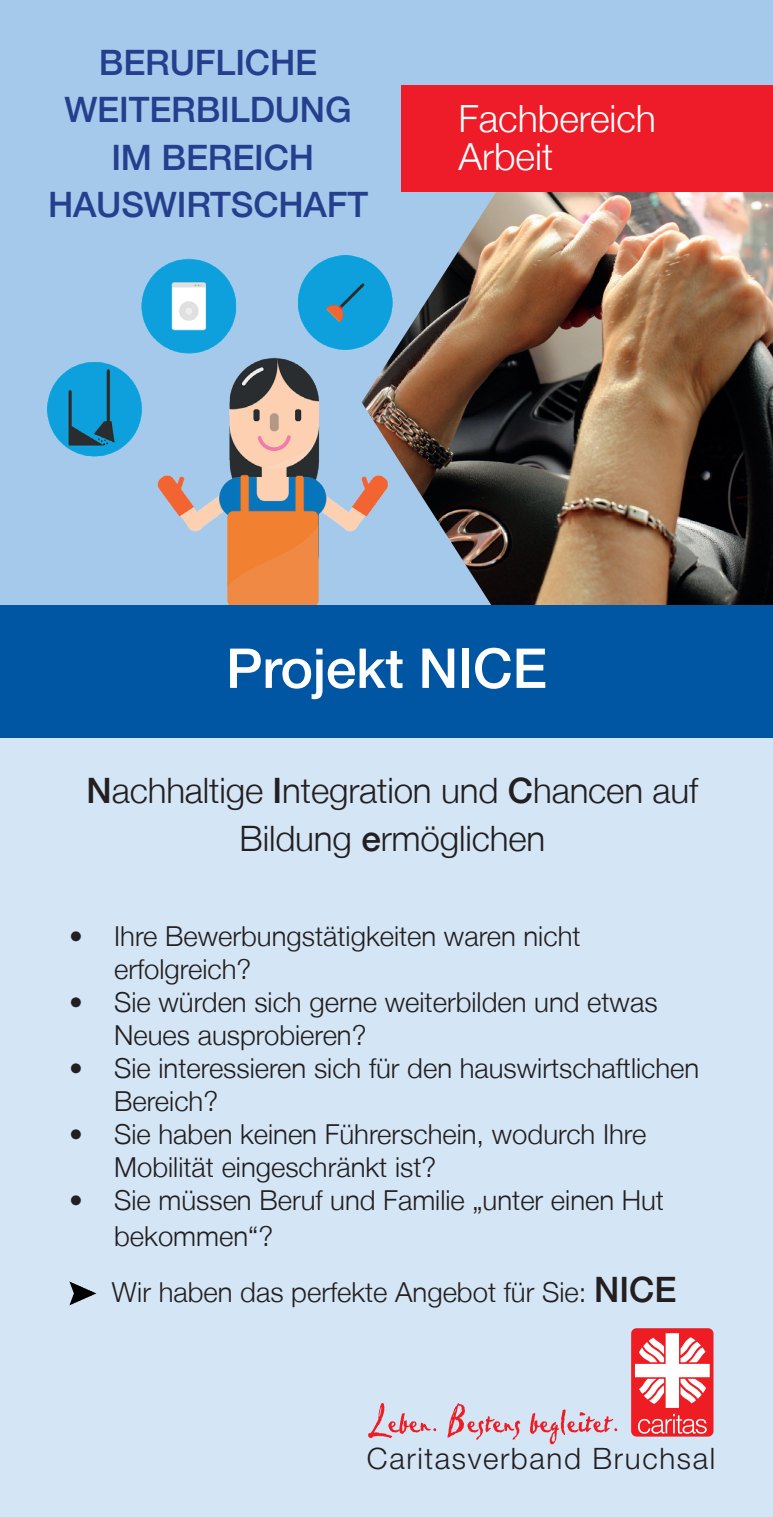
<style>
.page{position:relative;width:773px;height:1517px;background:#fff}
.page>*{position:absolute;margin:0;border:0;box-sizing:border-box;transform-origin:0 0}
.t1{font:500 55px "Helvetica Neue LT";letter-spacing:-.005em;color:#fff}
.t2{font:300 37.5px/37.5px "Helvetica Neue LT";color:#fff}
.t3{font:300 35px/47.5px "Helvetica Neue LT";letter-spacing:-.005em;color:#231f20;text-align:center}
.t4{font:500 35px/47.5px "Helvetica Neue LT";letter-spacing:-.005em;color:#253f8e;text-align:center}
.t5{font:300 29.5px "Helvetica Neue LT";letter-spacing:.055em;color:#231f20}
.t6{font:300 27.5px/33px "Helvetica Neue LT";color:#231f20}
.s1{font-weight:500}
.s2{font-weight:500;font-size:35px}
</style>
<div class="page">
<div style="left:0;top:0;width:772px;height:1517px;background:#d4e5f5"></div>
<div style="left:0;top:0;width:772px;height:723px;background:#a5c9ea"></div>
<img style="left:69px;top:1281px;width:28px;height:25px">
<img style="left:48px;top:255px;width:313px;height:350px">
<img style="left:361px;top:181px;width:411px;height:424px">
<div style="left:0;top:605px;width:772px;height:132px;background:#0156a3"></div>
<div style="left:402px;top:85px;width:370px;height:106px;background:#ee1c28"></div>
<svg style="left:368px;top:1403px;width:68px;height:35px"></svg>
<svg style="left:447px;top:1403px;width:73px;height:36px"></svg>
<svg style="left:529px;top:1409px;width:88px;height:35px"></svg>
<div style="left:631px;top:1328px;width:82px;height:108px;background:#ee1d23;border-radius:5px"></div>
<svg style="left:638px;top:1413px;width:68px;height:20px"></svg>
<svg style="left:635px;top:1333px;width:74px;height:74px"></svg>
<p class="t4" style="left:48px;top:38px;width:321px">BERUFLICHE<br>WEITERBILDUNG<br>IM BEREICH<br>HAUSWIRTSCHAFT</p>
<h2 class="t2" style="left:458px;top:99px;width:199px">Fachbereich<br>Arbeit</h2>
<h1 class="t1" style="left:226px;top:635px;width:322px">Projekt NICE</h1>
<p class="t3" style="left:87px;top:766px;width:613px"><span class="s1">N</span>achhaltige <span class="s1">I</span>ntegration und <span class="s1">C</span>hancen auf<br>Bildung <span class="s1">e</span>rmöglichen</p>
<p class="t6" style="left:114px;top:919px;width:468px;text-indent:-45px">• Ihre Bewerbungstätigkeiten waren nicht erfolgreich?</p>
<p class="t6" style="left:114px;top:985px;width:545px;text-indent:-45px">• Sie würden sich gerne weiterbilden und etwas<br>Neues ausprobieren?</p>
<p class="t6" style="left:114px;top:1051px;width:586px;text-indent:-45px">• Sie interessieren sich für den hauswirtschaftlichen<br>Bereich?</p>
<p class="t6" style="left:114px;top:1117px;width:533px;text-indent:-45px">• Sie haben keinen Führerschein, wodurch Ihre<br>Mobilität eingeschränkt ist?</p>
<p class="t6" style="left:114px;top:1181px;width:551px;line-height:36px;text-indent:-45px">• Sie müssen Beruf und Familie „unter einen Hut bekommen“?</p>
<p class="t6" style="left:112px;top:1275px;width:566px">Wir haben das perfekte Angebot für Sie: <span class="s2">NICE</span></p>
<p class="t5" style="left:367px;top:1440px;width:350px">Caritasverband Bruchsal</p>
</div>
